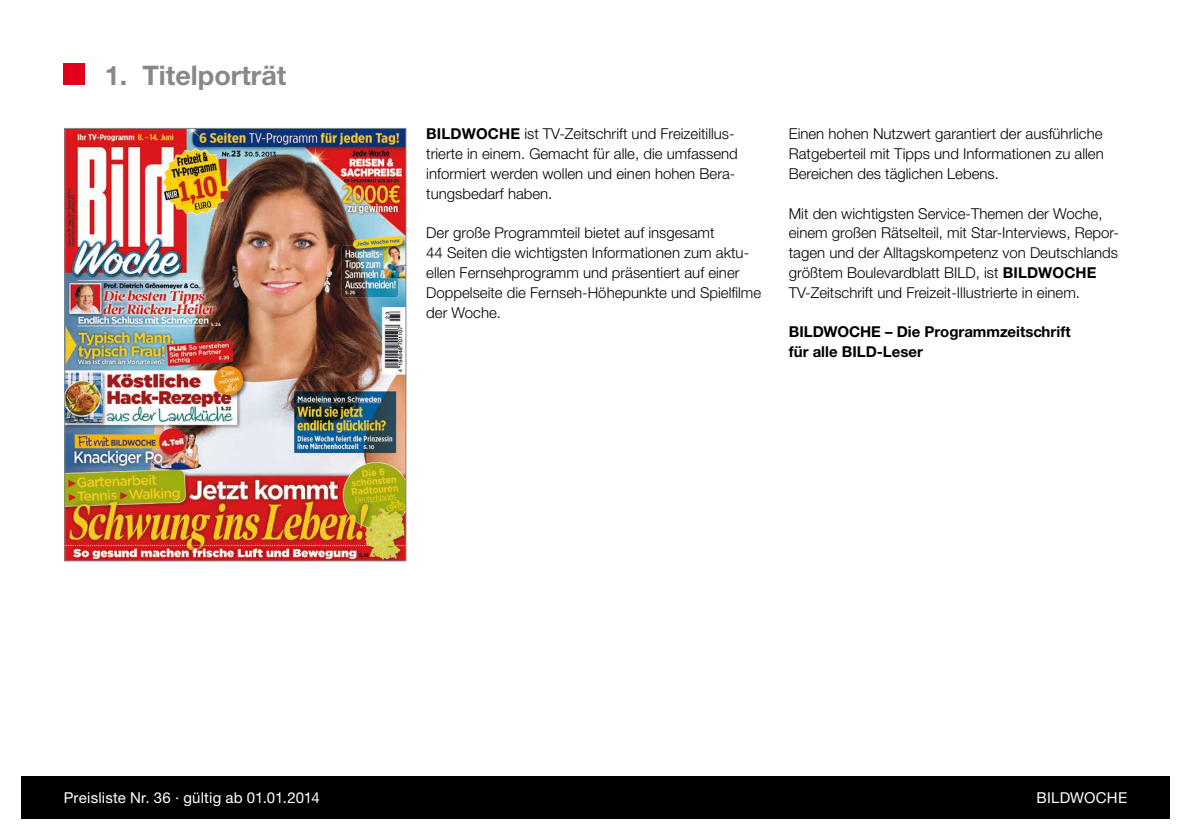
<style>
.page{position:relative;width:1191px;height:840px;background:#fff}
.page>*{position:absolute;margin:0;border:0;box-sizing:border-box;transform-origin:0 0}
.t1{font:700 27px "Helvetica Neue";color:#87888a}
.t2{font:300 15px/19.8px "Helvetica Neue";color:#000}
.t3{font:700 15px/19.8px "Helvetica Neue CE";color:#000}
.t4{font:15px "Helvetica Neue";letter-spacing:.015em;color:#fff}
.s1{font-weight:700}
</style>
<div class="page">
<div style="left:64px;top:64px;width:21px;height:21px;background:#e2001a"></div>
<div style="left:21px;top:775px;width:1148px;height:43px;background:#000"></div>
<img style="left:66px;top:130px;width:338px;height:429px">
<div style="left:64px;top:128px;width:342px;height:433px;border:1px solid #87888a"></div>
<h1 class="t1" style="left:105px;top:58px;width:183px">1. Titelporträt</h1>
<p class="t2" style="left:426px;top:124px;width:313px"><span class="s1">BILDWOCHE</span> ist TV-Zeitschrift und Freizeitillus&shy;trierte in einem. Gemacht für alle, die umfassend informiert werden wollen und einen hohen Bera&shy;tungsbedarf haben.</p>
<p class="t2" style="left:426px;top:223px;width:336px">Der große Programmteil bietet auf insgesamt<br>44 Seiten die wichtigsten Informationen zum aktu&shy;ellen Fernsehprogramm und präsentiert auf einer Doppelseite die Fernseh-Höhepunkte und Spielfilme der Woche.</p>
<p class="t2" style="left:788px;top:124px;width:316px;text-align:justify">Einen hohen Nutzwert garantiert der ausführliche Ratgeberteil mit Tipps und Informationen zu allen Bereichen des täglichen Lebens.</p>
<p class="t2" style="left:788px;top:203px;width:332px">Mit den wichtigsten Service-Themen der Woche, einem großen Rätselteil, mit Star-Interviews, Repor&shy;tagen und der Alltagskompetenz von Deutschlands größtem Boulevardblatt BILD, ist <span class="s1">BILDWOCHE </span>TV-Zeitschrift und Freizeit-Illustrierte in einem.</p>
<p class="t3" style="left:788px;top:322px;width:283px">BILDWOCHE – Die Programmzeitschrift für alle BILD-Leser</p>
<p class="t4" style="left:64px;top:788px;width:257px">Preisliste Nr. 36 · gültig ab 01.01.2014</p>
<p class="t4" style="left:1036px;top:788px;width:92px">BILDWOCHE</p>
</div>
